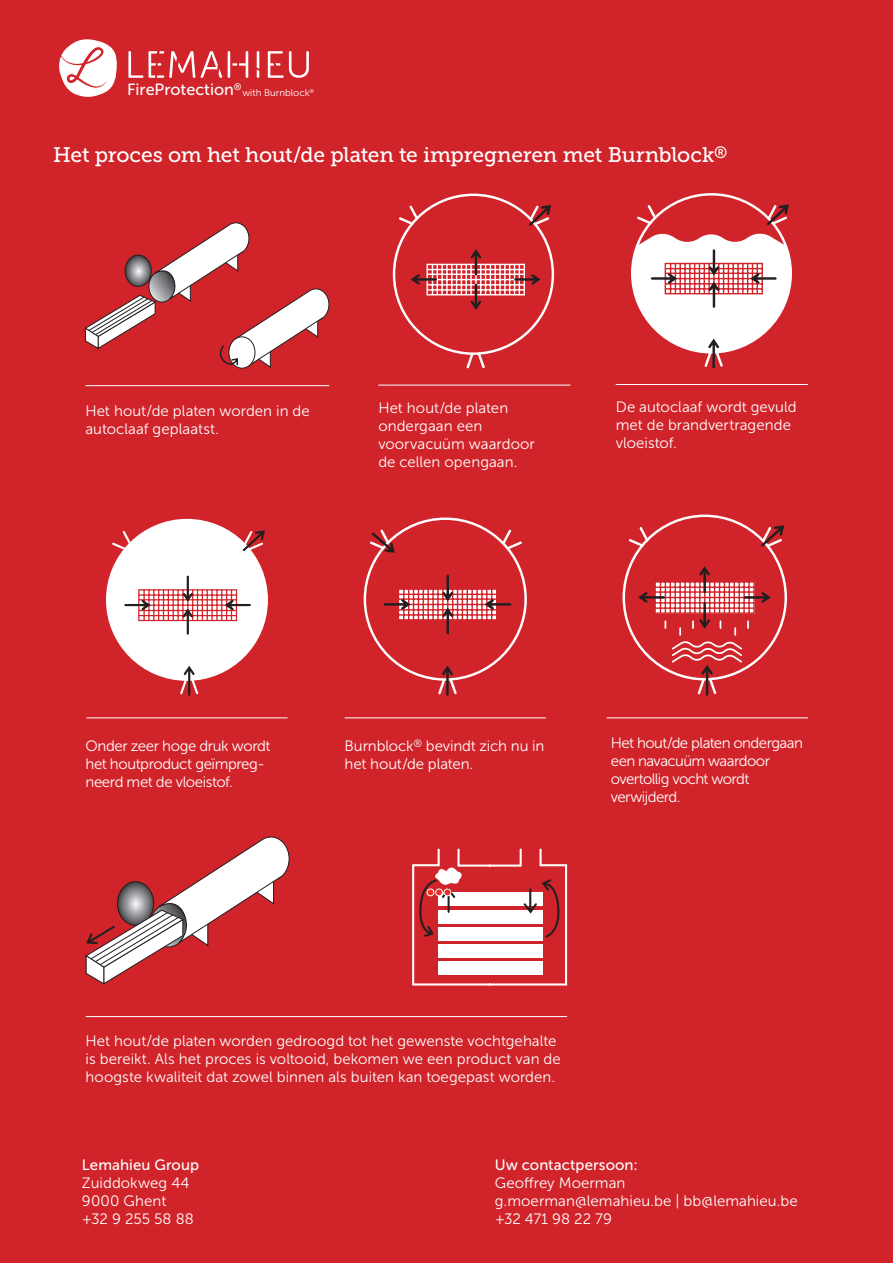
<style>
.page{position:relative;width:893px;height:1263px;background:#d1232a}
.page>*{position:absolute;margin:0;border:0;box-sizing:border-box;transform-origin:0 0}
.t1{font:21px "Museo Slab 500";letter-spacing:-.01em;color:#fff}
.t2{font:16.2px "Museo Sans 500";color:#fff}
.t3{font:15px/18px "Museo Sans 300";color:#fff}
.t4{font:15px/18px "Museo Sans 300";letter-spacing:-.025em;color:#fff}
.t5{font:15px/18px "Museo Sans 300";letter-spacing:-.035em;color:#fff}
.t6{font:15px "Museo Sans 500";letter-spacing:.005em;color:#fff}
.t7{font:15px "Museo Sans 300";letter-spacing:-.045em;color:#fff}
.t8{font:9.75px "Museo Sans 300";color:#fff}
</style>
<div class="page">
<hr style="left:85px;top:385px;width:244px;height:1px;background:#fff">
<svg style="left:85px;top:222px;width:244px;height:147px"></svg>
<hr style="left:378px;top:385px;width:192px;height:1px;background:#fff">
<svg style="left:397px;top:203px;width:156px;height:166px"></svg>
<hr style="left:616px;top:384px;width:192px;height:1px;background:#fff">
<svg style="left:631px;top:203px;width:161px;height:166px"></svg>
<hr style="left:86px;top:717px;width:202px;height:1px;background:#fff">
<svg style="left:110px;top:529px;width:156px;height:167px"></svg>
<hr style="left:345px;top:717px;width:201px;height:1px;background:#fff">
<svg style="left:368px;top:527px;width:156px;height:169px"></svg>
<hr style="left:607px;top:717px;width:201px;height:1px;background:#fff">
<svg style="left:627px;top:524px;width:159px;height:172px"></svg>
<hr style="left:86px;top:1016px;width:481px;height:1px;background:#fff">
<svg style="left:85px;top:836px;width:205px;height:149px"></svg>
<svg style="left:412px;top:848px;width:156px;height:138px"></svg>
<svg style="left:418px;top:869px;width:143px;height:149px"></svg>
<div style="left:444px;top:889px;width:7px;height:7px;background:#ec2f23;border-radius:50%"></div>
<div style="left:444px;top:889px;width:7px;height:7px;border:1px solid #fff;border-radius:50%"></div>
<div style="left:436px;top:889px;width:6px;height:7px;background:#ec2f23;border-radius:50%"></div>
<div style="left:435px;top:889px;width:8px;height:7px;border:1px solid #fff;border-radius:50%"></div>
<div style="left:427px;top:889px;width:7px;height:7px;background:#ec2f23;border-radius:50%"></div>
<div style="left:427px;top:889px;width:7px;height:7px;border:1px solid #fff;border-radius:50%"></div>
<svg style="left:59px;top:39px;width:57px;height:58px"></svg>
<svg style="left:128px;top:51px;width:15px;height:27px"></svg>
<hr style="left:228px;top:51px;width:2px;height:27px;background:#fff">
<svg style="left:233px;top:51px;width:15px;height:27px"></svg>
<svg style="left:268px;top:51px;width:41px;height:27px"></svg>
<svg style="left:149px;top:51px;width:73px;height:27px"></svg>
<svg style="left:257px;top:51px;width:2px;height:27px"></svg>
<p class="t2" style="left:127px;top:81px;width:116px">FireProtection<sup>®</sup></p>
<p class="t8" style="left:242px;top:87px;width:73px">with Burnblock<sup>®</sup></p>
<p class="t1" style="left:53px;top:143px;width:676px">Het proces om het hout/de platen te impregneren met Burnblock<sup>®</sup></p>
<p class="t3" style="left:85px;top:402px;width:226px">Het hout/de platen worden in de</p>
<p class="t3" style="left:85px;top:420px;width:135px">autoclaaf geplaatst.</p>
<p class="t3" style="left:378px;top:399px;width:131px">Het hout/de platen</p>
<p class="t3" style="left:378px;top:417px;width:106px">ondergaan een</p>
<p class="t3" style="left:378px;top:435px;width:158px">voorvacuüm waardoor</p>
<p class="t3" style="left:378px;top:453px;width:141px">de cellen opengaan.</p>
<p class="t3" style="left:616px;top:398px;width:182px">De autoclaaf wordt gevuld met de brandvertragende vloeistof.</p>
<p class="t4" style="left:85px;top:737px;width:187px">Onder zeer hoge druk wordt het houtproduct geïmpreg&shy;neerd met de vloeistof.</p>
<p class="t3" style="left:345px;top:737px;width:201px">Burnblock<sup>®</sup> bevindt zich nu in het hout/de platen.</p>
<p class="t5" style="left:611px;top:733px;width:194px">Het hout/de platen ondergaan een navacuüm waardoor</p>
<p class="t7" style="left:611px;top:770px;width:140px">overtollig vocht wordt</p>
<p class="t5" style="left:611px;top:787px;width:71px">verwijderd.</p>
<p class="t3" style="left:86px;top:1032px;width:472px">Het hout/de platen worden gedroogd tot het gewenste vochtgehalte</p>
<p class="t3" style="left:86px;top:1050px;width:477px">is bereikt. Als het proces is voltooid, bekomen we een product van de</p>
<p class="t3" style="left:86px;top:1068px;width:471px">hoogste kwaliteit dat zowel binnen als buiten kan toegepast worden.</p>
<p class="t6" style="left:82px;top:1157px;width:119px">Lemahieu Group</p>
<p class="t3" style="left:82px;top:1174px;width:109px">Zuiddokweg 44</p>
<p class="t3" style="left:82px;top:1192px;width:86px">9000 Ghent</p>
<p class="t3" style="left:82px;top:1210px;width:113px">+32 9 255 58 88</p>
<p class="t6" style="left:495px;top:1157px;width:144px">Uw contactpersoon:</p>
<p class="t3" style="left:495px;top:1174px;width:132px">Geoffrey Moerman</p>
<p class="t3" style="left:495px;top:1192px;width:304px">g.moerman@lemahieu.be | bb@lemahieu.be</p>
<p class="t3" style="left:495px;top:1210px;width:119px">+32 471 98 22 79</p>
</div>
